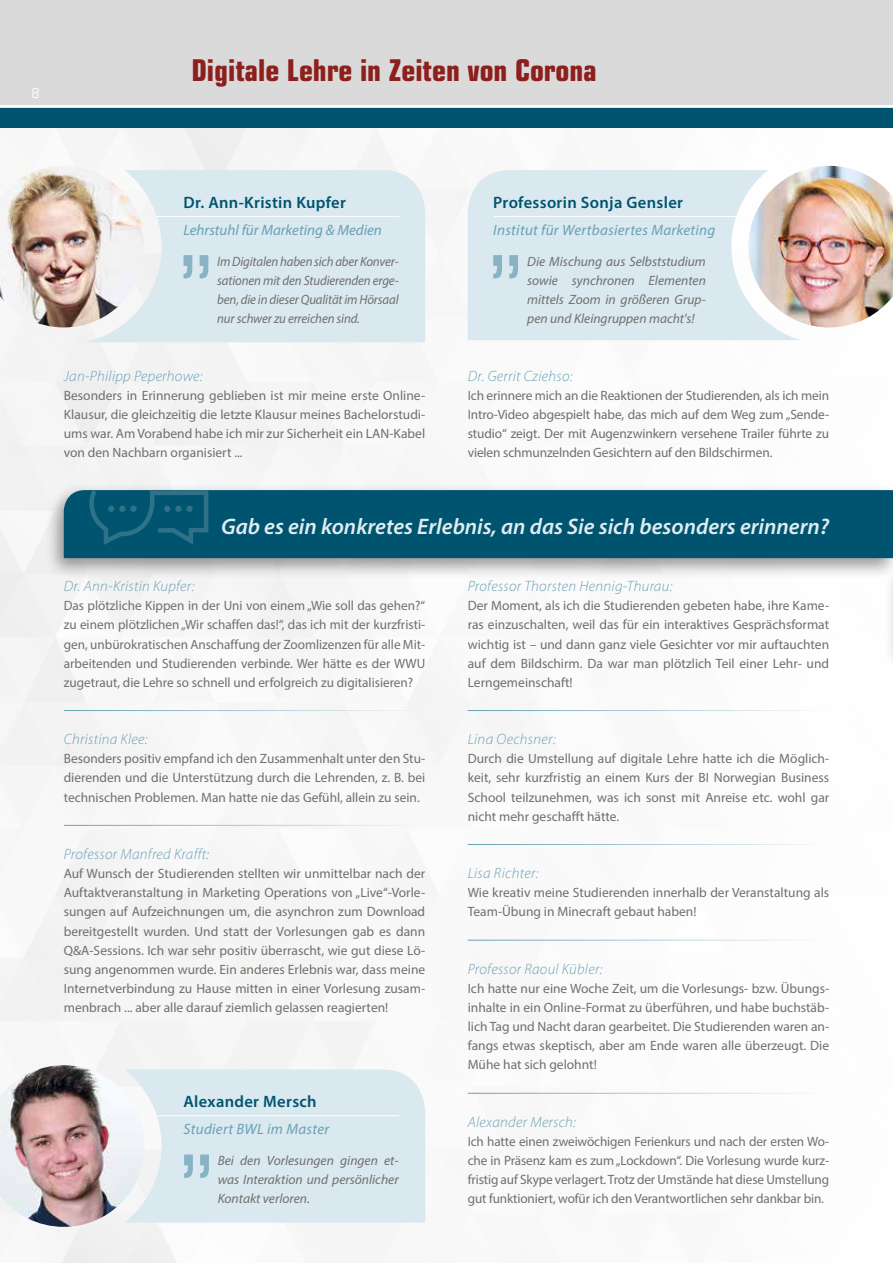
<style>
.page{position:relative;width:893px;height:1263px;background:#fff}
.page>*{position:absolute;margin:0;border:0;box-sizing:border-box;transform-origin:0 0}
.t1{font:700 condensed 30px "Eurostile LT Std";color:#8d1f1c}
.t2{font:italic 600 22.5px "Myriad Pro";color:#e0ecf1}
.t3{font:600 16.5px "Myriad Pro";letter-spacing:.02em;color:#00546f}
.t4{font:italic 300 15px "Myriad Pro";letter-spacing:.02em;color:#68a1b6}
.t5{font:italic 15px "Myriad Pro";letter-spacing:.02em;color:#68a1b6}
.t6{font:italic 15px "Myriad Pro";color:#68a1b6}
.t7{font:13.5px/19.2px "Myriad Pro";color:#706f6f;text-align:justify}
.t8{font:italic 13.5px/19.2px "Myriad Pro";color:#706f6f;text-align:justify}
.t9{font:italic 13.5px/19.2px "Myriad Pro";color:#706f6f;text-align:justify;scale:.95 1}
.t10{font:condensed 13.5px "Eurostile LT Std";color:#fff}
</style>
<div class="page">
<div style="left:0;top:0;width:893px;height:128px;background:#dadada"></div>
<hr style="left:0;top:105px;width:893px;height:3px;background:#fff">
<div style="left:0;top:108px;width:893px;height:20px;background:#00546f"></div>
<div style="left:468px;top:170px;width:332px;height:170px;background:#dae8ef"></div>
<hr style="left:494px;top:216px;width:242px;height:1px;background:#fff">
<hr style="left:64px;top:710px;width:361px;height:1px;background:#68a1b6">
<div style="left:45px;top:483px;width:848px;height:96px;background:#000;opacity:.4"></div>
<div style="left:64px;top:490px;width:829px;height:68px;background:#00546f"></div>
<svg style="left:89px;top:489px;width:121px;height:57px;background:#0e5d76"></svg>
<div style="left:130px;top:506px;width:7px;height:6px;background:#2f7288;border-radius:50%"></div>
<img style="left:748px;top:166px;width:145px;height:161px">
<div style="left:145px;top:1069px;width:280px;height:153px;background:#dae8ef"></div>
<div style="left:885px;top:564px;width:8px;height:109px;background:#f9f9f9"></div>
<svg style="left:892px;top:584px;width:1px;height:68px"></svg>
<div style="left:84px;top:170px;width:341px;height:172px;background:#dae8ef"></div>
<hr style="left:157px;top:216px;width:242px;height:1px;background:#fff">
<img style="left:0;top:166px;width:145px;height:161px">
<hr style="left:157px;top:1115px;width:242px;height:1px;background:#fff">
<img style="left:0;top:1065px;width:145px;height:162px">
<hr style="left:64px;top:825px;width:361px;height:1px;background:#68a1b6">
<hr style="left:468px;top:710px;width:361px;height:1px;background:#68a1b6">
<hr style="left:468px;top:844px;width:361px;height:1px;background:#68a1b6">
<hr style="left:468px;top:1093px;width:361px;height:1px;background:#68a1b6">
<hr style="left:468px;top:940px;width:361px;height:1px;background:#68a1b6">
<svg style="left:184px;top:255px;width:24px;height:23px"></svg>
<svg style="left:493px;top:255px;width:25px;height:23px"></svg>
<svg style="left:184px;top:1154px;width:25px;height:24px"></svg>
<p class="t10" style="left:32px;top:85px;width:9px">8</p>
<h1 class="t1" style="left:191px;top:52px;width:407px">Digitale Lehre in Zeiten von Corona</h1>
<p class="t3" style="left:184px;top:192px;width:164px">Dr. Ann-Kristin Kupfer</p>
<p class="t6" style="left:184px;top:220px;width:200px">Lehrstuhl für Marketing &amp; Medien</p>
<p class="t9" style="left:217px;top:251px;width:192px">Im Digitalen haben sich aber Konver&shy;sationen mit den Studierenden erge&shy;ben, die in dieser Qualität im Hörsaal nur schwer zu erreichen sind.</p>
<p class="t4" style="left:64px;top:368px;width:140px">Jan-Philipp Peperhowe:</p>
<p class="t7" style="left:64px;top:385px;width:363px">Besonders in Erinnerung geblieben ist mir meine erste Online-Klausur, die gleichzeitig die letzte Klausur meines Bachelorstudi&shy;ums war. Am Vorabend habe ich mir zur Sicherheit ein LAN-Kabel von den Nachbarn organisiert ...</p>
<p class="t3" style="left:493px;top:192px;width:191px">Professorin Sonja Gensler</p>
<p class="t5" style="left:493px;top:220px;width:224px">Institut für Wertbasiertes Marketing</p>
<p class="t8" style="left:527px;top:251px;width:180px">Die Mischung aus Selbststudium sowie synchronen Elementen mittels Zoom in größeren Grup&shy;pen und Kleingruppen macht's!</p>
<p class="t4" style="left:468px;top:368px;width:106px">Dr. Gerrit Cziehso:</p>
<p class="t7" style="left:468px;top:385px;width:363px">Ich erinnere mich an die Reaktionen der Studierenden, als ich mein Intro-Video abgespielt habe, das mich auf dem Weg zum „Sende&shy;studio“ zeigt. Der mit Augenzwinkern versehene Trailer führte zu vielen schmunzelnden Gesichtern auf den Bildschirmen.</p>
<h2 class="t2" style="left:221px;top:512px;width:610px">Gab es ein konkretes Erlebnis, an das Sie sich besonders erinnern?</h2>
<p class="t4" style="left:64px;top:578px;width:132px">Dr. Ann-Kristin Kupfer:</p>
<p class="t7" style="left:64px;top:596px;width:363px">Das plötzliche Kippen in der Uni von einem „Wie soll das gehen?“ zu einem plötzlichen „Wir schaffen das!“, das ich mit der kurzfristi&shy;gen, unbürokratischen Anschaffung der Zoomlizenzen für alle Mit&shy;arbeitenden und Studierenden verbinde. Wer hätte es der WWU zugetraut, die Lehre so schnell und erfolgreich zu digitalisieren?</p>
<p class="t4" style="left:64px;top:731px;width:85px">Christina Klee:</p>
<p class="t7" style="left:64px;top:749px;width:363px">Besonders positiv empfand ich den Zusammenhalt unter den Stu&shy;dierenden und die Unterstützung durch die Lehrenden, z. B. bei technischen Problemen. Man hatte nie das Gefühl, allein zu sein.</p>
<p class="t4" style="left:64px;top:846px;width:147px">Professor Manfred Krafft:</p>
<p class="t7" style="left:64px;top:864px;width:363px">Auf Wunsch der Studierenden stellten wir unmittelbar nach der Auftaktveranstaltung in Marketing Operations von „Live“-Vorle&shy;sungen auf Aufzeichnungen um, die asynchron zum Download bereitgestellt wurden. Und statt der Vorlesungen gab es dann Q&amp;A-Sessions. Ich war sehr positiv überrascht, wie gut diese Lö&shy;sung angenommen wurde. Ein anderes Erlebnis war, dass meine Internetverbindung zu Hause mitten in einer Vorlesung zusam&shy;menbrach ... aber alle darauf ziemlich gelassen reagierten!</p>
<p class="t3" style="left:184px;top:1091px;width:135px">Alexander Mersch</p>
<p class="t5" style="left:184px;top:1119px;width:147px">Studiert BWL im Master</p>
<p class="t8" style="left:218px;top:1151px;width:182px">Bei den Vorlesungen gingen et&shy;was Interaktion und persönlicher Kontakt verloren.</p>
<p class="t4" style="left:468px;top:578px;width:206px">Professor Thorsten Hennig-Thurau:</p>
<p class="t7" style="left:468px;top:596px;width:363px">Der Moment, als ich die Studierenden gebeten habe, ihre Kame&shy;ras einzuschalten, weil das für ein interaktives Gesprächsformat wichtig ist – und dann ganz viele Gesichter vor mir auftauchten auf dem Bildschirm. Da war man plötzlich Teil einer Lehr- und Lerngemeinschaft!</p>
<p class="t4" style="left:468px;top:731px;width:89px">Lina Oechsner:</p>
<p class="t7" style="left:468px;top:749px;width:363px">Durch die Umstellung auf digitale Lehre hatte ich die Möglich&shy;keit, sehr kurzfristig an einem Kurs der BI Norwegian Business School teilzunehmen, was ich sonst mit Anreise etc. wohl gar nicht mehr geschafft hätte.</p>
<p class="t4" style="left:468px;top:865px;width:72px">Lisa Richter:</p>
<p class="t7" style="left:468px;top:883px;width:363px">Wie kreativ meine Studierenden innerhalb der Veranstaltung als<br>Team-Übung in Minecraft gebaut haben!</p>
<p class="t4" style="left:468px;top:961px;width:136px">Professor Raoul Kübler:</p>
<p class="t7" style="left:468px;top:978px;width:363px">Ich hatte nur eine Woche Zeit, um die Vorlesungs- bzw. Übungs&shy;inhalte in ein Online-Format zu überführen, und habe buchstäb&shy;lich Tag und Nacht daran gearbeitet. Die Studierenden waren an&shy;fangs etwas skeptisch, aber am Ende waren alle überzeugt. Die Mühe hat sich gelohnt!</p>
<p class="t4" style="left:468px;top:1114px;width:110px">Alexander Mersch:</p>
<p class="t7" style="left:468px;top:1132px;width:363px">Ich hatte einen zweiwöchigen Ferienkurs und nach der ersten Wo&shy;che in Präsenz kam es zum „Lockdown“. Die Vorlesung wurde kurz&shy;fristig auf Skype verlagert. Trotz der Umstände hat diese Umstellung gut funktioniert, wofür ich den Verantwortlichen sehr dankbar bin.</p>
</div>
